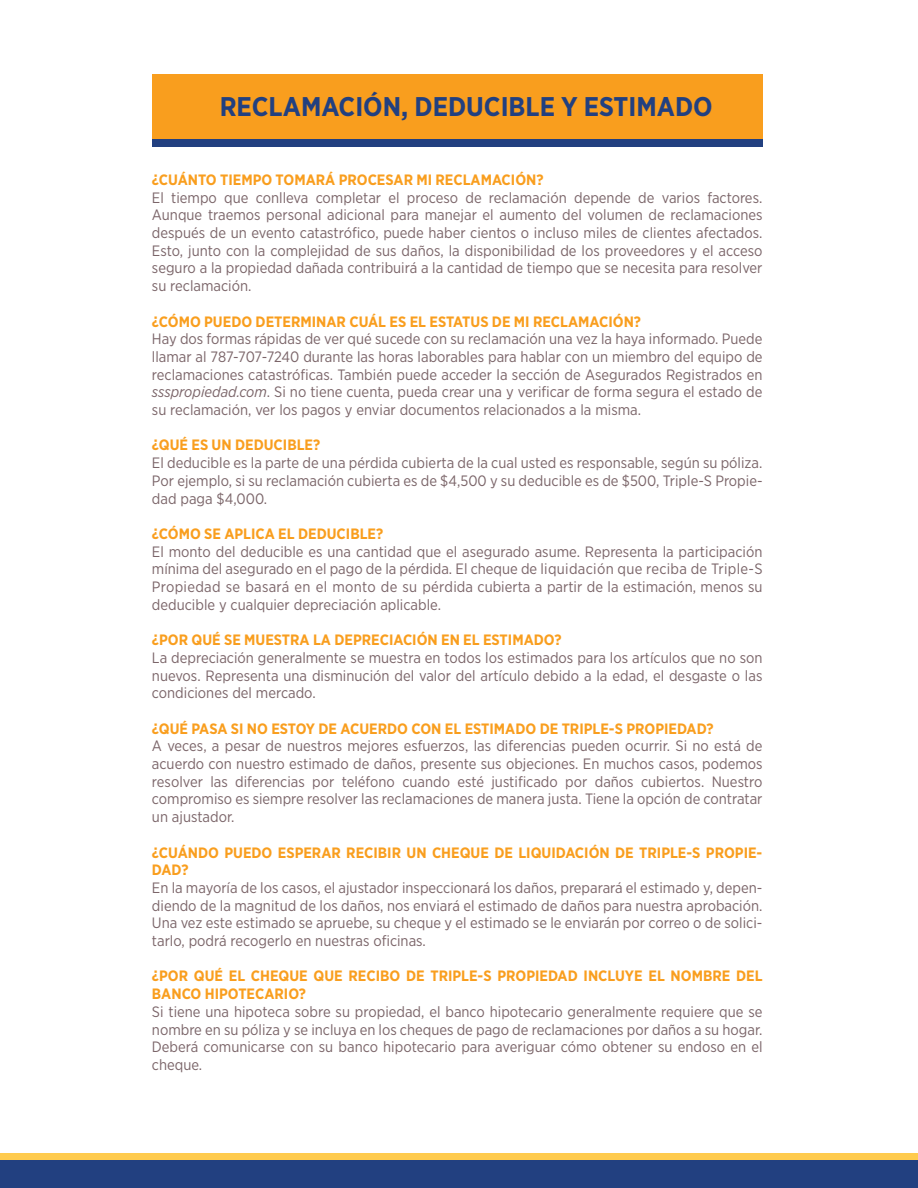
<style>
.page{position:relative;width:918px;height:1188px;background:#fff}
.page>*{position:absolute;margin:0;border:0;box-sizing:border-box;transform-origin:0 0}
.t1{font:700 27px "Gotham Narrow";color:#224080}
.t2{font:15px/17.7px "Gotham Narrow";color:#7b6569;text-align:justify}
.t3{font:700 15px/17.7px "Gotham Narrow";color:#f99e1e}
.s1{font-style:italic}
</style>
<div class="page">
<div style="left:152px;top:74px;width:611px;height:72px;background:#f99e1e"></div>
<div style="left:152px;top:139px;width:611px;height:8px;background:#224080"></div>
<div style="left:0;top:1156px;width:918px;height:32px;background:#224080"></div>
<div style="left:0;top:1153px;width:918px;height:7px;background:#ffcb4e"></div>
<h1 class="t1" style="left:220px;top:89px;width:495px">RECLAMACIÓN, DEDUCIBLE Y ESTIMADO</h1>
<p class="t3" style="left:152px;top:171px;width:393px">¿CUÁNTO TIEMPO TOMARÁ PROCESAR MI RECLAMACIÓN?</p>
<p class="t2" style="left:152px;top:188px;width:612px">El tiempo que conlleva completar el proceso de reclamación depende de varios factores.<br>Aunque traemos personal adicional para manejar el aumento del volumen de reclamaciones después de un evento catastrófico, puede haber cientos o incluso miles de clientes afectados.<br>Esto, junto con la complejidad de sus daños, la disponibilidad de los proveedores y el acceso seguro a la propiedad dañada contribuirá a la cantidad de tiempo que se necesita para resolver su reclamación.</p>
<p class="t3" style="left:152px;top:312px;width:491px">¿CÓMO PUEDO DETERMINAR CUÁL ES EL ESTATUS DE MI RECLAMACIÓN?</p>
<p class="t2" style="left:152px;top:330px;width:612px">Hay dos formas rápidas de ver qué sucede con su reclamación una vez la haya informado. Puede llamar al 787-707-7240 durante las horas laborables para hablar con un miembro del equipo de reclamaciones catastróficas. También puede acceder la sección de Asegurados Registrados en <span class="s1">ssspropiedad.com</span>. Si no tiene cuenta, pueda crear una y verificar de forma segura el estado de su reclamación, ver los pagos y enviar documentos relacionados a la misma.</p>
<p class="t3" style="left:152px;top:436px;width:170px">¿QUÉ ES UN DEDUCIBLE?</p>
<p class="t2" style="left:152px;top:454px;width:612px">El deducible es la parte de una pérdida cubierta de la cual usted es responsable, según su póliza.<br>Por ejemplo, si su reclamación cubierta es de $4,500 y su deducible es de $500, Triple-S Propie&shy;dad paga $4,000.</p>
<p class="t3" style="left:152px;top:525px;width:233px">¿CÓMO SE APLICA EL DEDUCIBLE?</p>
<p class="t2" style="left:152px;top:542px;width:612px">El monto del deducible es una cantidad que el asegurado asume. Representa la participación mínima del asegurado en el pago de la pérdida. El cheque de liquidación que reciba de Triple-S Propiedad se basará en el monto de su pérdida cubierta a partir de la estimación, menos su deducible y cualquier depreciación aplicable.</p>
<p class="t3" style="left:152px;top:631px;width:411px">¿POR QUÉ SE MUESTRA LA DEPRECIACIÓN EN EL ESTIMADO?</p>
<p class="t2" style="left:152px;top:648px;width:612px">La depreciación generalmente se muestra en todos los estimados para los artículos que no son nuevos. Representa una disminución del valor del artículo debido a la edad, el desgaste o las condiciones del mercado.</p>
<p class="t3" style="left:152px;top:719px;width:563px">¿QUÉ PASA SI NO ESTOY DE ACUERDO CON EL ESTIMADO DE TRIPLE-S PROPIEDAD?</p>
<p class="t2" style="left:152px;top:737px;width:612px">A veces, a pesar de nuestros mejores esfuerzos, las diferencias pueden ocurrir. Si no está de acuerdo con nuestro estimado de daños, presente sus objeciones. En muchos casos, podemos resolver las diferencias por teléfono cuando esté justificado por daños cubiertos. Nuestro compromiso es siempre resolver las reclamaciones de manera justa. Tiene la opción de contratar un ajustador.</p>
<p class="t3" style="left:152px;top:843px;width:612px">¿CUÁNDO PUEDO ESPERAR RECIBIR UN CHEQUE DE LIQUIDACIÓN DE TRIPLE-S PROPIE-<br>DAD?</p>
<p class="t2" style="left:152px;top:879px;width:612px">En la mayoría de los casos, el ajustador inspeccionará los daños, preparará el estimado y, depen&shy;diendo de la magnitud de los daños, nos enviará el estimado de daños para nuestra aprobación.<br>Una vez este estimado se apruebe, su cheque y el estimado se le enviarán por correo o de solici&shy;tarlo, podrá recogerlo en nuestras oficinas.</p>
<p class="t3" style="left:152px;top:967px;width:612px">¿POR QUÉ EL CHEQUE QUE RECIBO DE TRIPLE-S PROPIEDAD INCLUYE EL NOMBRE DEL<br>BANCO HIPOTECARIO?</p>
<p class="t2" style="left:152px;top:1002px;width:612px">Si tiene una hipoteca sobre su propiedad, el banco hipotecario generalmente requiere que se nombre en su póliza y se incluya en los cheques de pago de reclamaciones por daños a su hogar.<br>Deberá comunicarse con su banco hipotecario para averiguar cómo obtener su endoso en el cheque.</p>
</div>
